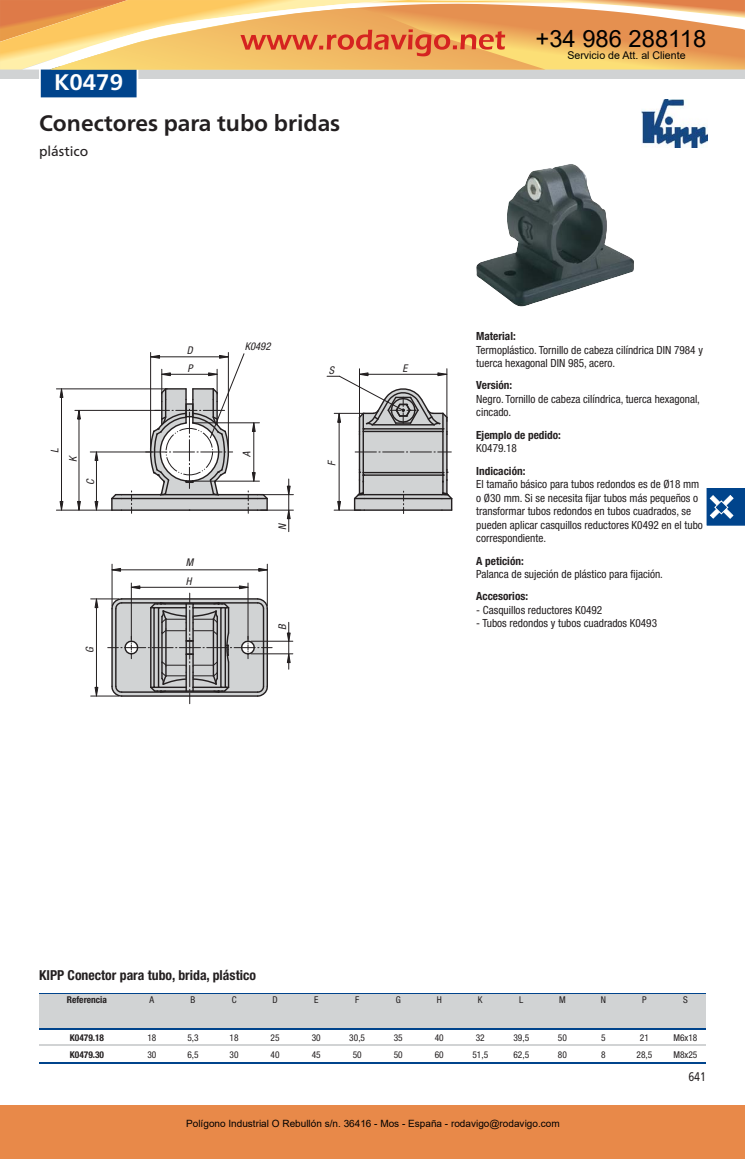
<style>
.page{position:relative;width:745px;height:1159px;background:#fff}
.page>*{position:absolute;margin:0;border:0;box-sizing:border-box;transform-origin:0 0}
.t1{font:23.75px "Arial";color:#000}
.t2{font:700 22.5px "Frutiger Neue LTW1 G";color:#231f20}
.t3{font:700 22.5px "Frutiger Neue LTW1 G";color:#fff}
.t4{font:700 condensed 13.75px "Helvetica Neue LTW1 G";color:#231f20}
.t5{font:13.75px "Frutiger Neue LTW1 G";color:#231f20}
.t6{font:12.5px "Frutiger Neue LTW1 G";color:#231f20;scale:.81 1}
.t7{font:condensed 11.25px/13.5px "Helvetica Neue LTW1 G";color:#231f20}
.t8{font:700 condensed 11.25px "Helvetica Neue LTW1 G";color:#231f20}
.t9{font:10.62px "Arial";color:#000}
.t10{font:italic condensed 10.62px/18.4px "Helvetica Neue LTW1 G";color:#231f20}
.t11{font:10px "Arial";color:#000}
.t12{font:condensed 9.38px "Helvetica Neue LTW1 G";color:#231f20}
.t13{font:700 condensed 9.38px "Helvetica Neue LTW1 G";color:#231f20}
</style>
<div class="page">
<img style="left:641px;top:100px;width:65px;height:48px">
<svg style="left:706px;top:488px;width:38px;height:38px"></svg>
<img style="left:476px;top:164px;width:157px;height:142px">
<hr style="left:288px;top:622px;width:1px;height:47px;background:#231f20">
<hr style="left:251px;top:653px;width:42px;height:1px;background:#231f20">
<hr style="left:251px;top:641px;width:42px;height:1px;background:#231f20">
<hr style="left:359px;top:369px;width:1px;height:49px;background:#231f20">
<hr style="left:446px;top:369px;width:1px;height:52px;background:#231f20">
<hr style="left:150px;top:352px;width:1px;height:97px;background:#231f20">
<hr style="left:228px;top:352px;width:1px;height:97px;background:#231f20">
<hr style="left:61px;top:389px;width:1px;height:121px;background:#231f20">
<hr style="left:56px;top:510px;width:56px;height:1px;background:#231f20">
<hr style="left:56px;top:388px;width:111px;height:1px;background:#231f20">
<hr style="left:79px;top:410px;width:1px;height:100px;background:#231f20">
<hr style="left:75px;top:410px;width:85px;height:1px;background:#231f20">
<hr style="left:96px;top:452px;width:1px;height:58px;background:#231f20">
<hr style="left:90px;top:451px;width:62px;height:1px;background:#231f20">
<hr style="left:112px;top:569px;width:155px;height:1px;background:#231f20">
<hr style="left:112px;top:564px;width:1px;height:41px;background:#231f20">
<hr style="left:267px;top:564px;width:1px;height:41px;background:#231f20">
<hr style="left:131px;top:583px;width:1px;height:56px;background:#231f20">
<hr style="left:247px;top:583px;width:1px;height:56px;background:#231f20">
<hr style="left:288px;top:479px;width:1px;height:53px;background:#231f20">
<hr style="left:260px;top:510px;width:33px;height:1px;background:#231f20">
<hr style="left:260px;top:494px;width:33px;height:1px;background:#231f20">
<svg style="left:59px;top:388px;width:5px;height:10px"></svg>
<svg style="left:77px;top:409px;width:4px;height:11px"></svg>
<svg style="left:94px;top:451px;width:5px;height:10px"></svg>
<svg style="left:286px;top:506px;width:5px;height:13px"></svg>
<svg style="left:59px;top:501px;width:5px;height:10px"></svg>
<svg style="left:77px;top:501px;width:4px;height:10px"></svg>
<svg style="left:94px;top:501px;width:5px;height:10px"></svg>
<svg style="left:286px;top:485px;width:5px;height:14px"></svg>
<svg style="left:286px;top:632px;width:5px;height:31px"></svg>
<svg style="left:110px;top:353px;width:159px;height:160px"></svg>
<svg style="left:258px;top:567px;width:10px;height:5px"></svg>
<svg style="left:327px;top:372px;width:126px;height:142px"></svg>
<svg style="left:111px;top:567px;width:10px;height:5px"></svg>
<svg style="left:91px;top:585px;width:181px;height:119px"></svg>
<hr style="left:39px;top:993px;width:666px;height:1px;background:#00448c">
<div style="left:39px;top:994px;width:666px;height:34px;background:#d1d3d4"></div>
<hr style="left:39px;top:1028px;width:666px;height:1px;background:#00448c">
<hr style="left:39px;top:1044px;width:666px;height:2px;background:#d1d3d4">
<hr style="left:39px;top:1062px;width:666px;height:1px;background:#00448c">
<div style="left:0;top:1105px;width:744px;height:54px;background:#e88949"></div>
<svg style="left:0;top:0;width:744px;height:98px"></svg>
<h1 class="t1" style="left:535px;top:22px;width:172px">+34 986 288118</h1>
<h2 class="t3" style="left:54px;top:74px;width:70px">K0479</h2>
<h2 class="t2" style="left:39px;top:115px;width:302px">Conectores para tubo bridas</h2>
<p class="t5" style="left:39px;top:146px;width:51px">plástico</p>
<p class="t9" style="left:567px;top:48px;width:120px">Servicio de Att. al Cliente</p>
<p class="t10" style="left:46px;top:453px;width:6px;rotate:-90deg">L</p>
<p class="t10" style="left:64px;top:462px;width:7px;rotate:-90deg">K</p>
<p class="t10" style="left:81px;top:485px;width:7px;rotate:-90deg">C</p>
<p class="t10" style="left:80px;top:653px;width:7px;rotate:-90deg">G</p>
<p class="t10" style="left:187px;top:341px;width:7px">D<br>P</p>
<p class="t10" style="left:186px;top:553px;width:9px;line-height:19px">M<br>H</p>
<p class="t10" style="left:244px;top:337px;width:27px">K0492</p>
<p class="t10" style="left:237px;top:457px;width:7px;rotate:-90deg">A</p>
<p class="t10" style="left:273px;top:530px;width:7px;rotate:-90deg">N</p>
<p class="t10" style="left:273px;top:630px;width:7px;rotate:-90deg">B</p>
<p class="t10" style="left:328px;top:361px;width:7px">S</p>
<p class="t10" style="left:402px;top:359px;width:6px">E</p>
<p class="t10" style="left:322px;top:465px;width:6px;rotate:-90deg">F</p>
<p class="t8" style="left:476px;top:332px;width:41px">Material:</p>
<p class="t7" style="left:476px;top:344px;width:228px">Termoplástico. Tornillo de cabeza cilíndrica DIN 7984 y tuerca hexagonal DIN 985, acero.</p>
<p class="t8" style="left:476px;top:381px;width:38px">Versión:</p>
<p class="t7" style="left:476px;top:393px;width:225px">Negro. Tornillo de cabeza cilíndrica, tuerca hexagonal, cincado.</p>
<p class="t8" style="left:476px;top:431px;width:86px">Ejemplo de pedido:</p>
<p class="t7" style="left:476px;top:443px;width:42px">K0479.18</p>
<p class="t8" style="left:476px;top:467px;width:51px">Indicación:</p>
<p class="t7" style="left:476px;top:479px;width:228px">El tamaño básico para tubos redondos es de Ø18 mm o Ø30 mm. Si se necesita fijar tubos más pequeños o transformar tubos redondos en tubos cuadrados, se pueden aplicar casquillos reductores K0492 en el tubo correspondiente.</p>
<p class="t8" style="left:476px;top:556px;width:49px">A petición:</p>
<p class="t7" style="left:476px;top:569px;width:188px">Palanca de sujeción de plástico para fijación.</p>
<p class="t8" style="left:476px;top:592px;width:53px">Accesorios:</p>
<p class="t7" style="left:476px;top:604px;width:127px">- Casquillos reductores K0492</p>
<p class="t7" style="left:476px;top:618px;width:182px">- Tubos redondos y tubos cuadrados K0493</p>
<p class="t4" style="left:39px;top:970px;width:218px">KIPP Conector para tubo, brida, plástico</p>
<p class="t13" style="left:67px;top:996px;width:41px">Referencia</p>
<p class="t12" style="left:149px;top:996px;width:6px">A</p>
<p class="t12" style="left:190px;top:996px;width:6px">B</p>
<p class="t12" style="left:231px;top:996px;width:6px">C</p>
<p class="t12" style="left:272px;top:996px;width:7px">D</p>
<p class="t12" style="left:314px;top:996px;width:6px">E</p>
<p class="t12" style="left:355px;top:996px;width:6px">F</p>
<p class="t12" style="left:395px;top:996px;width:7px">G</p>
<p class="t12" style="left:436px;top:996px;width:7px">H</p>
<p class="t12" style="left:477px;top:996px;width:6px">K</p>
<p class="t12" style="left:519px;top:996px;width:6px">L</p>
<p class="t12" style="left:558px;top:996px;width:8px">M</p>
<p class="t12" style="left:600px;top:996px;width:7px">N</p>
<p class="t12" style="left:641px;top:996px;width:6px">P</p>
<p class="t12" style="left:682px;top:996px;width:6px">S</p>
<p class="t13" style="left:70px;top:1034px;width:36px">K0479.18</p>
<p class="t12" style="left:147px;top:1034px;width:11px">18</p>
<p class="t12" style="left:187px;top:1034px;width:13px">5,3</p>
<p class="t12" style="left:229px;top:1034px;width:10px">18</p>
<p class="t12" style="left:270px;top:1034px;width:10px">25</p>
<p class="t12" style="left:311px;top:1034px;width:10px">30</p>
<p class="t12" style="left:349px;top:1034px;width:17px">30,5</p>
<p class="t12" style="left:393px;top:1034px;width:10px">35</p>
<p class="t12" style="left:434px;top:1034px;width:11px">40</p>
<p class="t12" style="left:475px;top:1034px;width:11px">32</p>
<p class="t12" style="left:513px;top:1034px;width:17px">39,5</p>
<p class="t12" style="left:557px;top:1034px;width:10px">50</p>
<p class="t12" style="left:600px;top:1034px;width:6px">5</p>
<p class="t12" style="left:639px;top:1034px;width:11px">21</p>
<p class="t12" style="left:673px;top:1034px;width:25px">M6x18</p>
<p class="t13" style="left:70px;top:1051px;width:36px">K0479.30</p>
<p class="t12" style="left:147px;top:1051px;width:11px">30</p>
<p class="t12" style="left:187px;top:1051px;width:13px">6,5</p>
<p class="t12" style="left:229px;top:1051px;width:10px">30</p>
<p class="t12" style="left:270px;top:1051px;width:10px">40</p>
<p class="t12" style="left:311px;top:1051px;width:10px">45</p>
<p class="t12" style="left:352px;top:1051px;width:11px">50</p>
<p class="t12" style="left:393px;top:1051px;width:11px">50</p>
<p class="t12" style="left:434px;top:1051px;width:11px">60</p>
<p class="t12" style="left:472px;top:1051px;width:17px">51,5</p>
<p class="t12" style="left:513px;top:1051px;width:17px">62,5</p>
<p class="t12" style="left:557px;top:1051px;width:11px">80</p>
<p class="t12" style="left:600px;top:1051px;width:6px">8</p>
<p class="t12" style="left:636px;top:1051px;width:17px">28,5</p>
<p class="t12" style="left:673px;top:1051px;width:25px">M8x25</p>
<p class="t11" style="left:186px;top:1117px;width:375px">Polígono Industrial O Rebullón s/n. 36416 - Mos - España - rodavigo@rodavigo.com</p>
<p class="t6" style="left:688px;top:1071px;width:23px">641</p>
</div>
